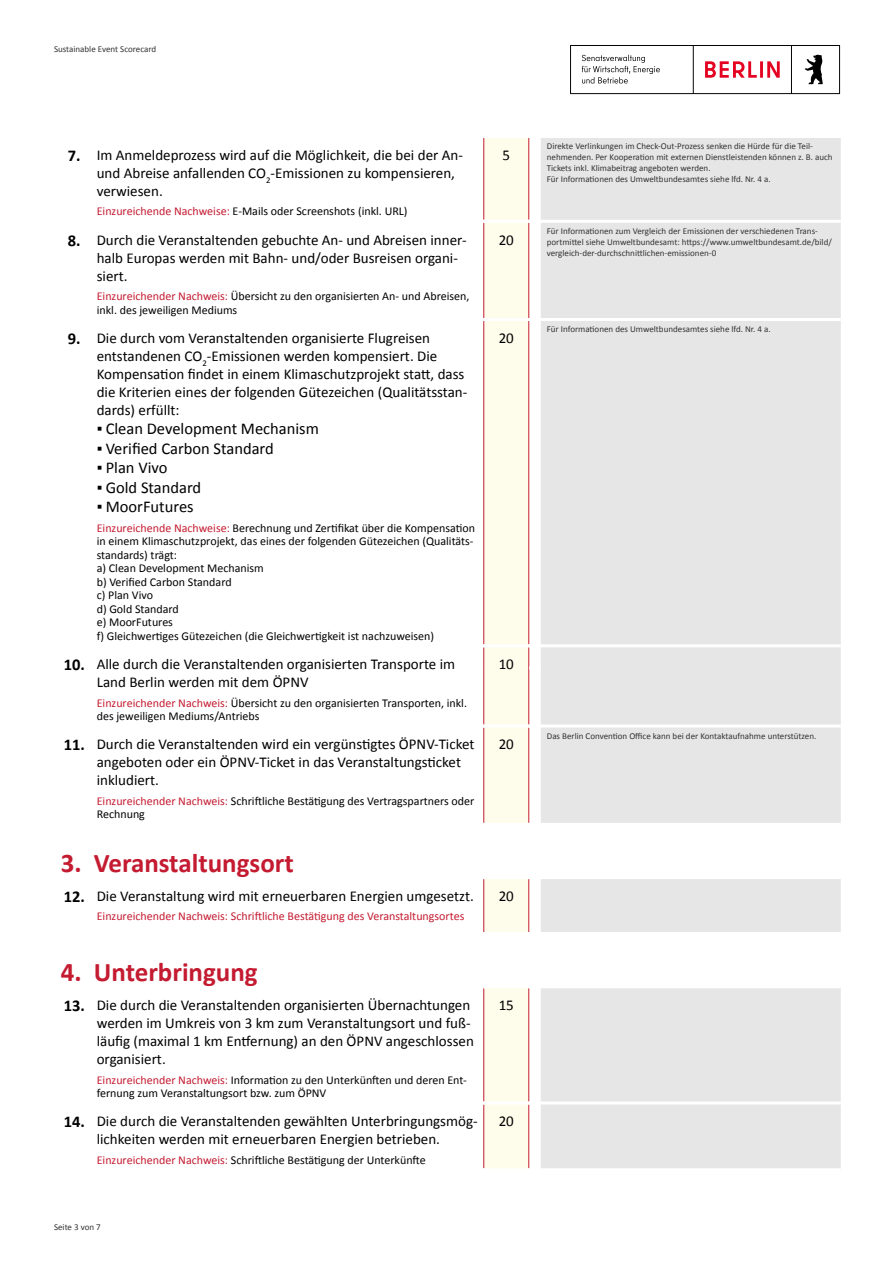
<style>
.page{position:relative;width:893px;height:1263px;background:#fff}
.page>*{position:absolute;margin:0;border:0;box-sizing:border-box;transform-origin:0 0}
.Ü1{font:700 27px "Calibri";color:#c41b31}
.t1{font:16.5px "Calibri";color:#000}
.Nummer{font:700 16.5px "Calibri";color:#000}
.Punkte{font:15px/18px "Calibri";color:#000}
.Nachweis{font:12px/13.5px "Calibri";color:#000}
.Nachweis-2{font:12px "Calibri";color:#c41b31}
.Hinweise{font:9px/10.8px "Calibri";color:#333}
.s1{color:#c41b31}
</style>
<div class="page">
<svg style="left:570px;top:45px;width:270px;height:49px"></svg>
<svg style="left:484px;top:138px;width:44px;height:1030px;background:#faeee1"></svg>
<svg style="left:541px;top:138px;width:300px;height:1030px;background:#e8e8e8"></svg>
<hr style="left:483px;top:138px;width:1px;height:82px;background:#c41b31">
<hr style="left:528px;top:138px;width:1px;height:82px;background:#c41b31">
<hr style="left:483px;top:223px;width:1px;height:95px;background:#c41b31">
<hr style="left:528px;top:223px;width:1px;height:95px;background:#c41b31">
<hr style="left:483px;top:321px;width:1px;height:323px;background:#c41b31">
<hr style="left:528px;top:321px;width:1px;height:323px;background:#c41b31">
<hr style="left:483px;top:668px;width:1px;height:57px;background:#c41b31">
<hr style="left:528px;top:668px;width:1px;height:57px;background:#c41b31">
<hr style="left:483px;top:728px;width:1px;height:95px;background:#c41b31">
<hr style="left:528px;top:728px;width:1px;height:95px;background:#c41b31">
<hr style="left:483px;top:879px;width:1px;height:53px;background:#c41b31">
<hr style="left:528px;top:879px;width:1px;height:53px;background:#c41b31">
<hr style="left:483px;top:988px;width:1px;height:113px;background:#c41b31">
<hr style="left:528px;top:988px;width:1px;height:113px;background:#c41b31">
<hr style="left:483px;top:1104px;width:1px;height:64px;background:#c41b31">
<hr style="left:528px;top:1104px;width:1px;height:64px;background:#c41b31">
<hr style="left:484px;top:220px;width:45px;height:3px;background:#fff">
<hr style="left:541px;top:220px;width:300px;height:3px;background:#fff">
<hr style="left:484px;top:318px;width:45px;height:3px;background:#fff">
<hr style="left:541px;top:318px;width:300px;height:3px;background:#fff">
<svg style="left:483px;top:644px;width:1px;height:24px"></svg>
<hr style="left:484px;top:644px;width:45px;height:3px;background:#fff">
<hr style="left:541px;top:644px;width:300px;height:3px;background:#fff">
<svg style="left:528px;top:644px;width:2px;height:25px"></svg>
<hr style="left:484px;top:725px;width:45px;height:3px;background:#fff">
<hr style="left:541px;top:725px;width:300px;height:3px;background:#fff">
<hr style="left:484px;top:1101px;width:45px;height:3px;background:#fff">
<hr style="left:541px;top:1101px;width:300px;height:3px;background:#fff">
<hr style="left:484px;top:823px;width:45px;height:3px;background:#fff">
<hr style="left:484px;top:876px;width:45px;height:3px;background:#fff">
<hr style="left:541px;top:823px;width:300px;height:3px;background:#fff">
<hr style="left:541px;top:876px;width:300px;height:3px;background:#fff">
<hr style="left:484px;top:932px;width:45px;height:3px;background:#fff">
<hr style="left:484px;top:985px;width:45px;height:3px;background:#fff">
<hr style="left:541px;top:932px;width:300px;height:3px;background:#fff">
<hr style="left:541px;top:985px;width:300px;height:3px;background:#fff">
<p class="Hinweise" style="left:54px;top:43px;width:104px">Sustainable Event Scorecard</p>
<p class="Nummer" style="left:68px;top:144px;width:14px">7.</p>
<p class="Punkte" style="left:97px;top:145px;width:367px">Im Anmeldeprozess wird auf die Möglichkeit, die bei der An&shy;und Abreise anfallenden CO<sub>2</sub>-Emissionen zu kompensieren, verwiesen.</p>
<p class="Nachweis" style="left:97px;top:204px;width:312px"><span class="s1">Einzureichende Nachweise:</span> E-Mails oder Screenshots (inkl. URL)</p>
<p class="Nummer" style="left:68px;top:228px;width:14px">8.</p>
<p class="Punkte" style="left:97px;top:230px;width:371px">Durch die Veranstaltenden gebuchte An- und Abreisen inner&shy;halb Europas werden mit Bahn- und/oder Busreisen organi&shy;siert.</p>
<p class="Nachweis" style="left:97px;top:289px;width:374px"><span class="s1">Einzureichender Nachweis:</span> Übersicht zu den organisierten An- und Abreisen, inkl. des jeweiligen Mediums</p>
<p class="Nummer" style="left:68px;top:327px;width:14px">9.</p>
<p class="Punkte" style="left:97px;top:328px;width:372px">Die durch vom Veranstaltenden organisierte Flugreisen entstandenen CO<sub>2</sub>-Emissionen werden kompensiert. Die Kompensation findet in einem Klimaschutzprojekt statt, dass die Kriterien eines der folgenden Gütezeichen (Qualitätsstan&shy;dards) erfüllt:</p>
<p class="t1" style="left:97px;top:417px;width:224px">▪ Clean Development Mechanism</p>
<p class="t1" style="left:97px;top:437px;width:179px">▪ Verified Carbon Standard</p>
<p class="t1" style="left:97px;top:456px;width:72px">▪ Plan Vivo</p>
<p class="t1" style="left:97px;top:476px;width:106px">▪ Gold Standard</p>
<p class="t1" style="left:97px;top:495px;width:98px">▪ MoorFutures</p>
<p class="Nachweis" style="left:97px;top:521px;width:380px"><span class="s1">Einzureichende Nachweise:</span> Berechnung und Zertifikat über die Kompensation in einem Klimaschutzprojekt, das eines der folgenden Gütezeichen (Qualitäts&shy;standards) trägt:<br>a) Clean Development Mechanism<br>b) Verified Carbon Standard<br>c) Plan Vivo<br>d) Gold Standard<br>e) MoorFutures<br>f) Gleichwertiges Gütezeichen (die Gleichwertigkeit ist nachzuweisen)</p>
<p class="Nummer" style="left:64px;top:653px;width:23px">10.</p>
<p class="Punkte" style="left:97px;top:655px;width:360px">Alle durch die Veranstaltenden organisierten Transporte im<br>Land Berlin werden mit dem ÖPNV</p>
<p class="Nachweis" style="left:97px;top:695px;width:372px"><span class="s1">Einzureichender Nachweis:</span> Übersicht zu den organisierten Transporten, inkl. des jeweiligen Mediums/Antriebs</p>
<p class="Nummer" style="left:64px;top:733px;width:23px">11.</p>
<p class="Punkte" style="left:97px;top:735px;width:379px">Durch die Veranstaltenden wird ein vergünstigtes ÖPNV-Ticket angeboten oder ein ÖPNV-Ticket in das Veranstaltungsticket inkludiert.</p>
<p class="Nachweis" style="left:97px;top:794px;width:379px"><span class="s1">Einzureichender Nachweis:</span> Schriftliche Bestätigung des Vertragspartners oder<br>Rechnung</p>
<p class="Ü1" style="left:61px;top:843px;width:235px">3. Veranstaltungsort</p>
<p class="Nummer" style="left:64px;top:885px;width:23px">12.</p>
<p class="Punkte" style="left:97px;top:886px;width:379px">Die Veranstaltung wird mit erneuerbaren Energien umgesetzt.</p>
<p class="Nachweis-2" style="left:97px;top:908px;width:369px">Einzureichender Nachweis: Schriftliche Bestätigung des Veranstaltungsortes</p>
<p class="Ü1" style="left:61px;top:953px;width:198px">4. Unterbringung</p>
<p class="Nummer" style="left:64px;top:994px;width:23px">13.</p>
<p class="Punkte" style="left:97px;top:995px;width:379px">Die durch die Veranstaltenden organisierten Übernachtungen werden im Umkreis von 3 km zum Veranstaltungsort und fuß&shy;läufig (maximal 1 km Entfernung) an den ÖPNV angeschlossen organisiert.</p>
<p class="Nachweis" style="left:97px;top:1072px;width:371px"><span class="s1">Einzureichender Nachweis:</span> Information zu den Unterkünften und deren Ent&shy;fernung zum Veranstaltungsort bzw. zum ÖPNV</p>
<p class="Nummer" style="left:64px;top:1110px;width:23px">14.</p>
<p class="Punkte" style="left:97px;top:1112px;width:382px">Die durch die Veranstaltenden gewählten Unterbringungsmög&shy;lichkeiten werden mit erneuerbaren Energien betrieben.</p>
<p class="Nachweis" style="left:97px;top:1153px;width:331px"><span class="s1">Einzureichender Nachweis:</span> Schriftliche Bestätigung der Unterkünfte</p>
<p class="Punkte" style="left:502px;top:145px;width:9px">5</p>
<p class="Hinweise" style="left:547px;top:141px;width:287px">Direkte Verlinkungen im Check-Out-Prozess senken die Hürde für die Teil&shy;nehmenden. Per Kooperation mit externen Dienstleistenden können z. B. auch Tickets inkl. Klimabeitrag angeboten werden.<br>Für Informationen des Umweltbundesamtes siehe lfd. Nr. 4 a.</p>
<p class="Punkte" style="left:499px;top:230px;width:17px">20</p>
<p class="Hinweise" style="left:547px;top:225px;width:287px">Für Informationen zum Vergleich der Emissionen der verschiedenen Trans&shy;portmittel siehe Umweltbundesamt: https://www.umweltbundesamt.de/bild/ vergleich-der-durchschnittlichen-emissionen-0</p>
<p class="Punkte" style="left:499px;top:328px;width:17px">20</p>
<p class="Hinweise" style="left:547px;top:324px;width:225px">Für Informationen des Umweltbundesamtes siehe lfd. Nr. 4 a.</p>
<p class="Punkte" style="left:499px;top:655px;width:17px">10</p>
<p class="Punkte" style="left:499px;top:735px;width:17px">20</p>
<p class="Hinweise" style="left:547px;top:730px;width:271px">Das Berlin Convention Office kann bei der Kontaktaufnahme unterstützen.</p>
<p class="Punkte" style="left:499px;top:886px;width:17px">20</p>
<p class="Punkte" style="left:499px;top:995px;width:17px">15</p>
<p class="Punkte" style="left:499px;top:1112px;width:17px">20</p>
<p class="Hinweise" style="left:54px;top:1221px;width:48px">Seite 3 von 7</p>
</div>
